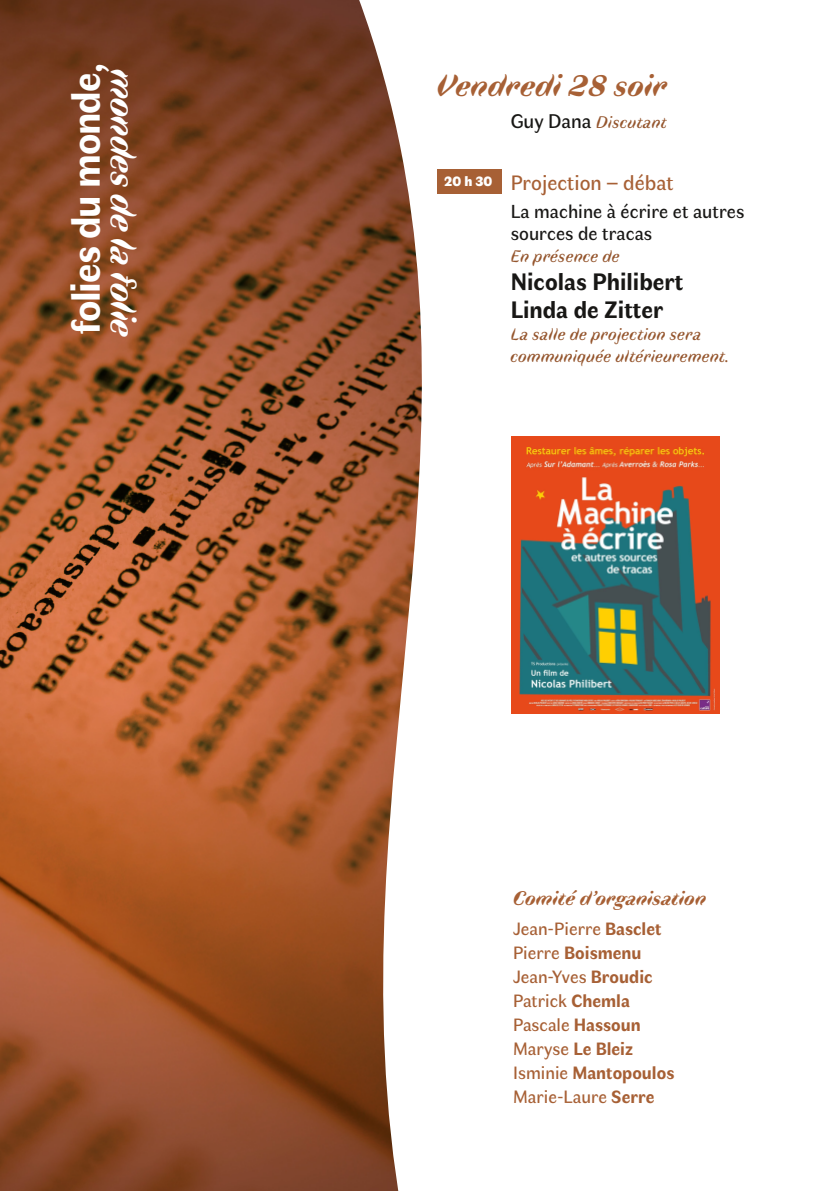
<style>
.page{position:relative;width:840px;height:1191px;background:#fff}
.page>*{position:absolute;margin:0;border:0;box-sizing:border-box;transform-origin:0 0}
.t1{font:700 40.4px "Faune Text";letter-spacing:-.03em;color:#fff}
.t2{font:italic 700 36.6px "Faune Display";letter-spacing:-.04em;color:#fff}
.t3{font:italic 700 31px "Faune Display";color:#a76035}
.t4{font:700 24px/28px "Faune Text";color:#181715}
.t5{font:21px "Faune Text";color:#a76035}
.t6{font:italic 700 20px "Faune Display";color:#a76035}
.t7{font:19px/22px "Faune Text";color:#181715}
.t8{font:18px/24px "Faune Text";color:#a76035}
.t9{font:italic 17px/22px "Faune Text";color:#95562e}
.s1{font-size:41.8px}
.s2{font-style:normal;font-size:20px;color:#181715}
.s3{font-weight:700}
</style>
<div class="page">
<img style="left:0;top:0;width:324px;height:1191px">
<svg style="left:324px;top:0;width:396px;height:1191px"></svg>
<div style="left:437px;top:169px;width:64px;height:24px;background:#a76035"></div>
<img style="left:511px;top:436px;width:207px;height:277px">
<h1 class="t1" style="left:56px;top:334px;width:273px;rotate:-90deg">folies du monde<span class="s1">,</span></h1>
<h2 class="t2" style="left:150px;top:70px;width:270px;rotate:90deg">mondes de la folie</h2>
<h3 class="t3" style="left:437px;top:62px;width:232px">Vendredi 28 soir</h3>
<p class="t9" style="left:510px;top:110px;width:158px"><span class="s2">Guy Dana</span> Discutant</p>
<p class="t5" style="left:444px;top:167px;width:231px"><sup>20</sup> <sup>h</sup> <sup>30</sup> Projection – débat</p>
<p class="t7" style="left:510px;top:199px;width:235px">La machine à écrire et autres sources de tracas</p>
<p class="t9" style="left:510px;top:244px;width:111px">En présence de</p>
<h3 class="t4" style="left:510px;top:266px;width:174px">Nicolas Philibert<br>Linda de Zitter</h3>
<p class="t9" style="left:510px;top:322px;width:221px">La salle de projection sera communiquée ultérieurement.</p>
<p class="t6" style="left:512px;top:883px;width:195px">Comité d’organisation</p>
<p class="t8" style="left:512px;top:915px;width:163px">Jean-Pierre <span class="s3">Basclet<br></span>Pierre <span class="s3">Boismenu<br></span>Jean-Yves <span class="s3">Broudic<br></span>Patrick <span class="s3">Chemla<br></span>Pascale <span class="s3">Hassoun<br></span>Maryse <span class="s3">Le Bleiz<br></span>Isminie <span class="s3">Mantopoulos<br></span>Marie-Laure <span class="s3">Serre</span></p>
</div>
